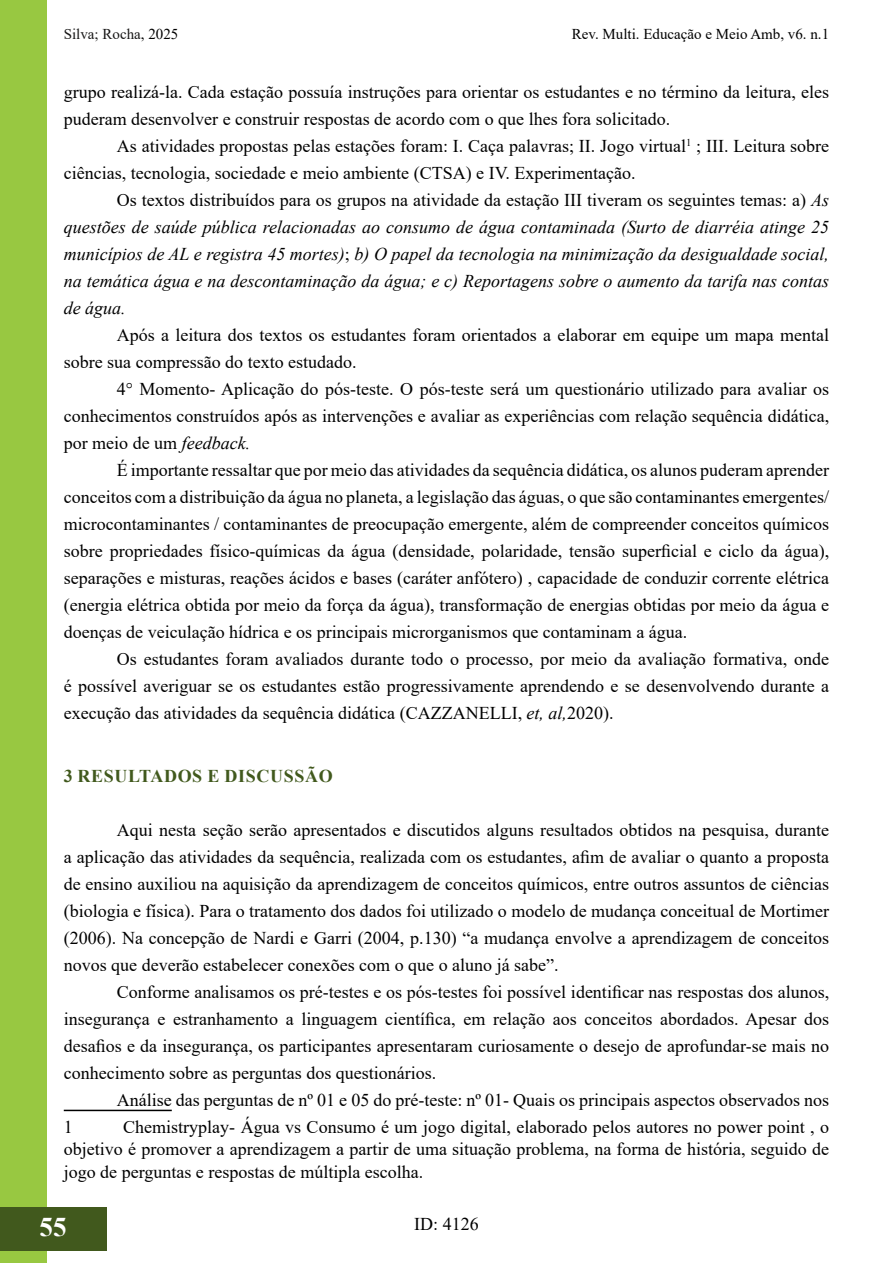
<style>
.page{position:relative;width:893px;height:1263px;background:#fff}
.page>*{position:absolute;margin:0;border:0;box-sizing:border-box;transform-origin:0 0}
.t1{font:700 27px "Times New Roman";color:#fff}
.t2{font:18px/27px "Times New Roman";color:#000;text-align:justify}
.t3{font:italic 18px/27px "Times New Roman";color:#000;text-align:justify}
.t4{font:700 18px "Times New Roman";letter-spacing:.035em;color:#41591d}
.t5{font:15px "Times New Roman";color:#000}
.t6{font:15px "Times New Roman";color:#181717}
.s1{color:#000}
.s2{font-style:normal}
.s3{font-style:italic}
</style>
<div class="page">
<div style="left:0;top:1px;width:47px;height:1262px;background:#98c841"></div>
<div style="left:0;top:1207px;width:106px;height:43px;background:#41591d"></div>
<hr style="left:64px;top:1110px;width:108px;height:1px;background:#000">
<p class="t6" style="left:64px;top:24px;width:116px">Silva; Rocha<span class="s1">, 2025</span></p>
<p class="t5" style="left:572px;top:24px;width:259px">Rev. Multi. Educação e Meio Amb, v6. n.1</p>
<p class="t2" style="left:64px;top:77px;width:767px">grupo realizá-la. Cada estação possuía instruções para orientar os estudantes e no término da leitura, eles puderam desenvolver e construir respostas de acordo com o que lhes fora solicitado.</p>
<p class="t2" style="left:64px;top:131px;width:767px;text-indent:53px">As atividades propostas pelas estações foram: I. Caça palavras; II. Jogo virtual<sup>1</sup> ; III. Leitura sobre ciências, tecnologia, sociedade e meio ambiente (CTSA) e IV. Experimentação.</p>
<p class="t3" style="left:64px;top:186px;width:767px;text-indent:53px"><span class="s2">Os textos distribuídos para os grupos na atividade da estação III tiveram os seguintes temas: a)</span> As questões de saúde pública relacionadas ao consumo de água contaminada (Surto de diarréia atinge 25 municípios de AL e registra 45 mortes)<span class="s2">;</span> b) O papel da tecnologia na minimização da desigualdade social, na temática água e na descontaminação da água; e c) Reportagens sobre o aumento da tarifa nas contas de água.</p>
<p class="t2" style="left:64px;top:320px;width:767px;text-indent:53px">Após a leitura dos textos os estudantes foram orientados a elaborar em equipe um mapa mental sobre sua compressão do texto estudado.</p>
<p class="t2" style="left:64px;top:374px;width:767px;text-indent:53px">4° Momento- Aplicação do pós-teste. O pós-teste será um questionário utilizado para avaliar os conhecimentos construídos após as intervenções e avaliar as experiências com relação sequência didática, por meio de um <span class="s3">feedback.</span></p>
<p class="t2" style="left:64px;top:455px;width:767px;text-indent:53px">É importante ressaltar que por meio das atividades da sequência didática, os alunos puderam aprender conceitos com a distribuição da água no planeta, a legislação das águas, o que são contaminantes emergentes/ microcontaminantes / contaminantes de preocupação emergente, além de compreender conceitos químicos sobre propriedades físico-químicas da água (densidade, polaridade, tensão superficial e ciclo da água), separações e misturas, reações ácidos e bases (caráter anfótero) , capacidade de conduzir corrente elétrica (energia elétrica obtida por meio da força da água), transformação de energias obtidas por meio da água e doenças de veiculação hídrica e os principais microrganismos que contaminam a água.</p>
<p class="t2" style="left:64px;top:644px;width:767px;text-indent:53px">Os estudantes foram avaliados durante todo o processo, por meio da avaliação formativa, onde é possível averiguar se os estudantes estão progressivamente aprendendo e se desenvolvendo durante a execução das atividades da sequência didática (CAZZANELLI, <span class="s3">et, al,</span>2020).</p>
<p class="t4" style="left:64px;top:763px;width:270px">3 RESULTADOS E DISCUSSÃO</p>
<p class="t2" style="left:64px;top:815px;width:767px;text-indent:53px">Aqui nesta seção serão apresentados e discutidos alguns resultados obtidos na pesquisa, durante a aplicação das atividades da sequência, realizada com os estudantes, afim de avaliar o quanto a proposta de ensino auxiliou na aquisição da aprendizagem de conceitos químicos, entre outros assuntos de ciências (biologia e física). Para o tratamento dos dados foi utilizado o modelo de mudança conceitual de Mortimer (2006). Na concepção de Nardi e Garri (2004, p.130) “a mudança envolve a aprendizagem de conceitos novos que deverão estabelecer conexões com o que o aluno já sabe”.</p>
<p class="t2" style="left:64px;top:977px;width:767px;text-indent:53px">Conforme analisamos os pré-testes e os pós-testes foi possível identificar nas respostas dos alunos, insegurança e estranhamento a linguagem científica, em relação aos conceitos abordados. Apesar dos desafios e da insegurança, os participantes apresentaram curiosamente o desejo de aprofundar-se mais no conhecimento sobre as perguntas dos questionários.</p>
<p class="t2" style="left:117px;top:1085px;width:714px">Análise das perguntas de nº 01 e 05 do pré-teste: nº 01- Quais os principais aspectos observados nos</p>
<p class="t2" style="left:64px;top:1113px;width:10px">1</p>
<p class="t2" style="left:64px;top:1115px;width:767px;line-height:22.5px;text-indent:59px">Chemistryplay- Água vs Consumo é um jogo digital, elaborado pelos autores no power point , o objetivo é promover a aprendizagem a partir de uma situação problema, na forma de história, seguido de jogo de perguntas e respostas de múltipla escolha.</p>
<h1 class="t1" style="left:40px;top:1207px;width:29px">55</h1>
<p class="t2" style="left:414px;top:1210px;width:66px">ID: 4126</p>
</div>
